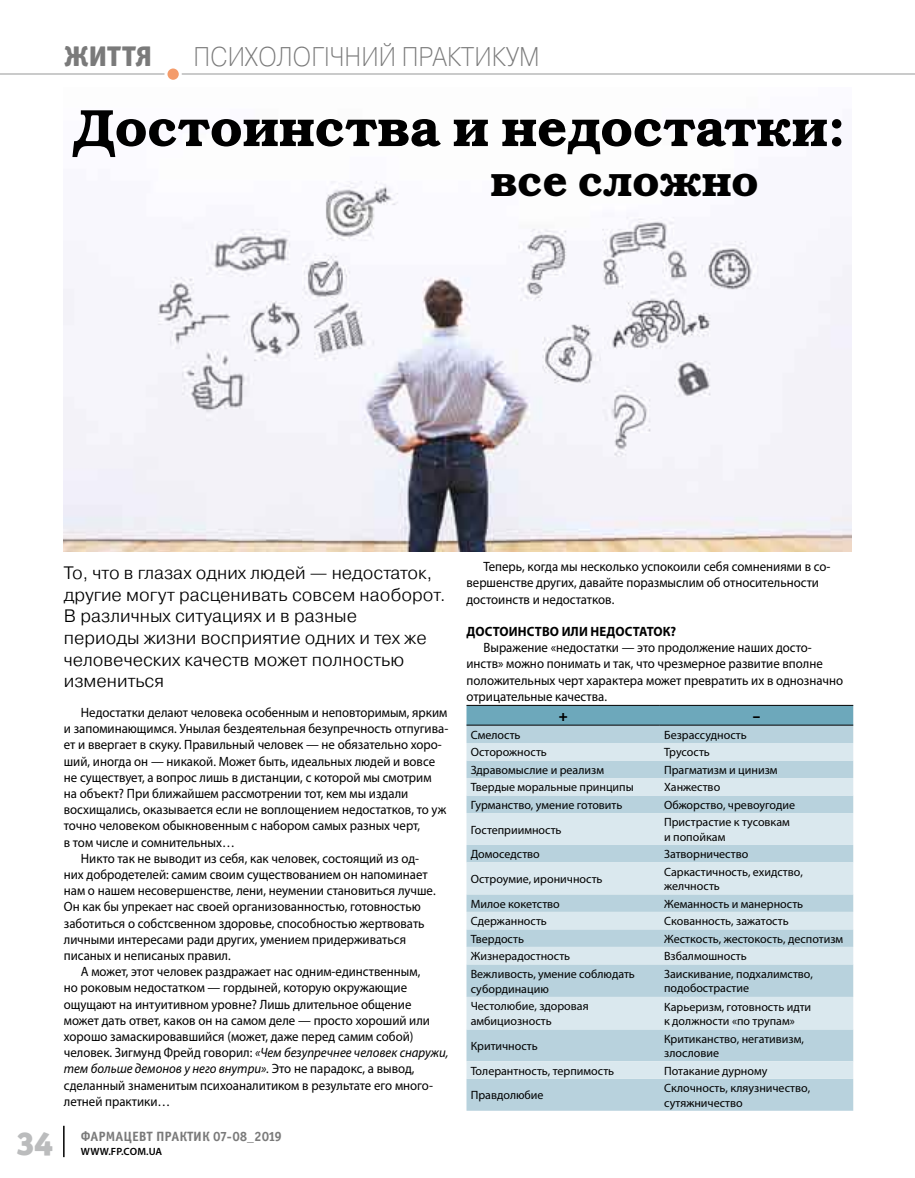
<style>
.page{position:relative;width:915px;height:1178px;background:#fff}
.page>*{position:absolute;margin:0;border:0;box-sizing:border-box;transform-origin:0 0}
.t1{font:700 52.5px "Bookman C";color:#000}
.t2{font:700 43.5px "Bookman C";color:#000}
.t3{font:33px "Officina Serif Black ITC";color:#bbbcbd}
.t4{font:28.5px "Officina Sans Extra Bold ITC";letter-spacing:.01em;color:#7a7a7a}
.t5{font:27px "Pragmatica Light C";color:#7a7a7a;scale:.9 1}
.t6{font:300 18px/21.6px "Pragmatica";color:#000}
.t7{font:900 15px "Myriad Pro";color:#000}
.t8{font:13.5px/16.2px "Myriad Pro";color:#000;scale:.95 1}
.t9{font:italic 13.5px "Myriad Pro";color:#000;scale:.95 1}
.t10{font:13.5px "Officina Sans Bold ITC";letter-spacing:.01em;color:#7a7a7a}
.t11{font:700 13.5px "Myriad Pro";letter-spacing:.01em;color:#000;scale:.95 1}
.t12{font:12px/14.4px "Myriad Pro";color:#000}
.t13{font:600 10.5px "Myriad Pro";letter-spacing:.02em;color:#000}
.s1{font-style:normal}
</style>
<div class="page">
<img style="left:64px;top:181px;width:786px;height:370px">
<div style="left:466px;top:706px;width:386px;height:19px;background:#6da8bb"></div>
<div style="left:466px;top:726px;width:386px;height:385px;background:#b8d2dd"></div>
<svg style="left:466px;top:743px;width:386px;height:336px;background:#cbdee6"></svg>
<hr style="left:466px;top:705px;width:193px;height:1px;background:#000">
<hr style="left:659px;top:705px;width:193px;height:1px;background:#000">
<hr style="left:466px;top:725px;width:193px;height:1px;background:#000">
<hr style="left:659px;top:725px;width:193px;height:1px;background:#000">
<hr style="left:63px;top:1126px;width:2px;height:31px;background:#000">
<hr style="left:0;top:73px;width:914px;height:2px;background:#b9baba">
<svg style="left:166px;top:67px;width:14px;height:14px"></svg>
<div style="left:164px;top:65px;width:18px;height:18px;border:3px solid #fff;border-radius:50%"></div>
<h3 class="t4" style="left:64px;top:38px;width:89px">життя</h3>
<h3 class="t5" style="left:193px;top:41px;width:386px">П сихологічний практикум</h3>
<h1 class="t1" style="left:73px;top:97px;width:774px">Достоинства и недостатки:</h1>
<h2 class="t2" style="left:490px;top:155px;width:269px">все сложно</h2>
<h3 class="t6" style="left:64px;top:562px;width:383px">То, что в глазах одних людей — недостаток, другие могут расценивать совсем наоборот.<br>В различных ситуациях и в разные<br>периоды жизни восприятие одних и тех же человеческих качеств может полностью измениться</h3>
<p class="t8" style="left:81px;top:704px;width:387px">Недостатки делают человека особенным и неповторимым, ярким</p>
<p class="t8" style="left:64px;top:720px;width:406px">и запоминающимся. Унылая бездеятельная безупречность отпугива-</p>
<p class="t8" style="left:64px;top:736px;width:399px">ет и ввергает в скуку. Правильный человек — не обязательно хоро-</p>
<p class="t8" style="left:64px;top:753px;width:392px">ший, иногда он — никакой. Может быть, идеальных людей и вовсе</p>
<p class="t8" style="left:64px;top:769px;width:388px">не существует, а вопрос лишь в дистанции, с которой мы смотрим</p>
<p class="t8" style="left:64px;top:785px;width:364px">на объект? При ближайшем рассмотрении тот, кем мы издали</p>
<p class="t8" style="left:64px;top:801px;width:404px">восхищались, оказывается если не воплощением недостатков, то уж</p>
<p class="t8" style="left:64px;top:817px;width:376px">точно человеком обыкновенным с набором самых разных черт,</p>
<p class="t8" style="left:64px;top:834px;width:181px">в том числе и сомнительных…</p>
<p class="t8" style="left:81px;top:850px;width:357px">Никто так не выводит из себя, как человек, состоящий из од-</p>
<p class="t8" style="left:64px;top:866px;width:384px">них добродетелей: самим своим существованием он напоминает</p>
<p class="t8" style="left:64px;top:882px;width:393px">нам о нашем несовершенстве, лени, неумении становиться лучше.</p>
<p class="t8" style="left:64px;top:898px;width:377px">Он как бы упрекает нас своей организованностью, готовностью</p>
<p class="t8" style="left:64px;top:915px;width:381px">заботиться о собстсвенном здоровье, способностью жертвовать</p>
<p class="t8" style="left:64px;top:931px;width:361px">личными интересами ради других, умением придерживаться</p>
<p class="t8" style="left:64px;top:947px;width:177px">писаных и неписаных правил.</p>
<p class="t8" style="left:81px;top:963px;width:359px">А может, этот человек раздражает нас одним-единственным,</p>
<p class="t8" style="left:64px;top:979px;width:363px">но роковым недостатком — гордыней, которую окружающие</p>
<p class="t8" style="left:64px;top:996px;width:367px">ощущают на интуитивном уровне? Лишь длительное общение</p>
<p class="t8" style="left:64px;top:1012px;width:387px">может дать ответ, каков он на самом деле — просто хороший или</p>
<p class="t8" style="left:64px;top:1028px;width:369px">хорошо замаскировавшийся (может, даже перед самим собой)</p>
<p class="t9" style="left:64px;top:1044px;width:406px"><span class="s1">человек. Зигмунд Фрейд говорил:</span> «Чем безупречнее человек снаружи,</p>
<p class="t9" style="left:64px;top:1060px;width:370px">тем больше демонов у него внутри». <span class="s1">Это не парадокс, а вывод,</span></p>
<p class="t8" style="left:64px;top:1077px;width:390px">сделанный знаменитым психоаналитиком в результате его много-</p>
<p class="t8" style="left:64px;top:1093px;width:114px">летней практики…</p>
<h3 class="t3" style="left:16px;top:1122px;width:38px">34</h3>
<p class="t10" style="left:81px;top:1128px;width:203px">Фармацевт Практик 07-08_2019</p>
<p class="t13" style="left:81px;top:1144px;width:83px">WWW.FP.COM.UA</p>
<p class="t8" style="left:466px;top:558px;width:384px;text-indent:17px">Теперь, когда мы несколько успокоили себя сомнениями в со&shy;вершенстве других, давайте поразмыслим об относительности достоинств и недостатков.</p>
<p class="t11" style="left:466px;top:622px;width:222px">Достоинство или недостаток?</p>
<p class="t8" style="left:466px;top:639px;width:398px;text-indent:17px">Выражение «недостатки — это продолжение наших досто&shy;инств» можно понимать и так, что чрезмерное развитие вполне положительных черт характера может превратить их в однозначно отрицательные качества.</p>
<p class="t7" style="left:558px;top:706px;width:10px">+</p>
<p class="t7" style="left:752px;top:706px;width:9px">–</p>
<p class="t12" style="left:470px;top:727px;width:51px">Смелость</p>
<p class="t12" style="left:664px;top:727px;width:84px">Безрассудность</p>
<p class="t12" style="left:470px;top:745px;width:78px">Осторожность</p>
<p class="t12" style="left:664px;top:745px;width:47px">Трусость</p>
<p class="t12" style="left:470px;top:762px;width:135px">Здравомыслие и реализм</p>
<p class="t12" style="left:664px;top:762px;width:115px">Прагматизм и цинизм</p>
<p class="t12" style="left:470px;top:780px;width:164px">Твердые моральные принципы</p>
<p class="t12" style="left:664px;top:780px;width:58px">Ханжество</p>
<p class="t12" style="left:470px;top:797px;width:153px">Гурманство, умение готовить</p>
<p class="t12" style="left:664px;top:797px;width:132px">Обжорство, чревоугодие</p>
<p class="t12" style="left:470px;top:822px;width:92px">Гостеприимность</p>
<p class="t12" style="left:664px;top:815px;width:127px">Пристрастие к тусовкам и попойкам</p>
<p class="t12" style="left:470px;top:847px;width:70px">Домоседство</p>
<p class="t12" style="left:664px;top:847px;width:86px">Затворничество</p>
<p class="t12" style="left:470px;top:871px;width:133px">Остроумие, ироничность</p>
<p class="t12" style="left:664px;top:864px;width:140px">Саркастичность, ехидство, желчность</p>
<p class="t12" style="left:470px;top:896px;width:91px">Милое кокетство</p>
<p class="t12" style="left:664px;top:896px;width:140px">Жеманность и манерность</p>
<p class="t12" style="left:470px;top:914px;width:78px">Сдержанность</p>
<p class="t12" style="left:664px;top:914px;width:126px">Скованность, зажатость</p>
<p class="t12" style="left:470px;top:931px;width:55px">Твердость</p>
<p class="t12" style="left:664px;top:931px;width:180px">Жесткость, жестокость, деспотизм</p>
<p class="t12" style="left:470px;top:949px;width:101px">Жизнерадостность</p>
<p class="t12" style="left:664px;top:949px;width:84px">Взбалмошность</p>
<p class="t12" style="left:470px;top:966px;width:166px;line-height:15px">Вежливость, умение соблюдать субординацию</p>
<p class="t12" style="left:664px;top:966px;width:150px">Заискивание, подхалимство, подобострастие</p>
<p class="t12" style="left:470px;top:998px;width:119px;line-height:15px">Честолюбие, здоровая амбициозность</p>
<p class="t12" style="left:664px;top:999px;width:148px">Карьеризм, готовность идти к должности «по трупам»</p>
<p class="t12" style="left:470px;top:1038px;width:69px">Критичность</p>
<p class="t12" style="left:664px;top:1031px;width:141px">Критиканство, негативизм, злословие</p>
<p class="t12" style="left:470px;top:1063px;width:145px">Толерантность, терпимость</p>
<p class="t12" style="left:664px;top:1063px;width:105px">Потакание дурному</p>
<p class="t12" style="left:470px;top:1088px;width:74px">Правдолюбие</p>
<p class="t12" style="left:664px;top:1081px;width:147px">Склочность, кляузничество, сутяжничество</p>
</div>
